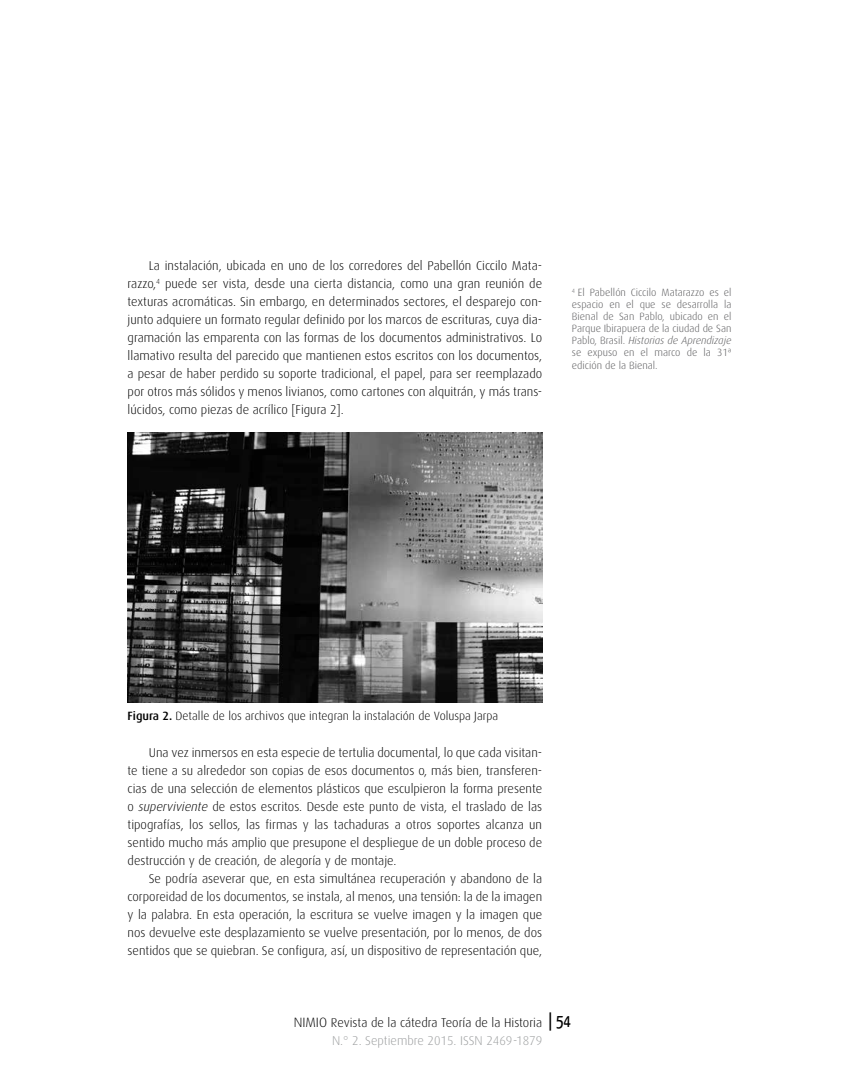
<style>
.page{position:relative;width:859px;height:1085px;background:#fff}
.page>*{position:absolute;margin:0;border:0;box-sizing:border-box;transform-origin:0 0}
.t1{font:18px "Yanone Kaffeesatz";color:#000}
.t2{font:300 12.75px/18px "Dax";color:#000;text-align:justify}
.t3{font:300 12px "Dax";color:#000}
.t4{font:300 10.5px/12px "Dax";color:#58585a;text-align:justify}
.s1{font-style:italic}
.s2{font-weight:500}
.s3{font-size:13.5px}
.s4{color:#9c9e9f}
</style>
<div class="page">
<img style="left:128px;top:432px;width:414px;height:270px">
<p class="t2" style="left:128px;top:257px;width:416px;text-indent:21px">La instalación, ubicada en uno de los corredores del Pabellón Ciccilo Mata&shy;razzo,<sup>4</sup> puede ser vista, desde una cierta distancia, como una gran reunión de texturas acromáticas. Sin embargo, en determinados sectores, el desparejo con&shy;junto adquiere un formato regular definido por los marcos de escrituras, cuya dia&shy;gramación las emparenta con las formas de los documentos administrativos. Lo llamativo resulta del parecido que mantienen estos escritos con los documentos, a pesar de haber perdido su soporte tradicional, el papel, para ser reemplazado por otros más sólidos y menos livianos, como cartones con alquitrán, y más trans&shy;lúcidos, como piezas de acrílico [Figura 2].</p>
<p class="t4" style="left:572px;top:287px;width:161px"><sup>4</sup> El Pabellón Ciccilo Matarazzo es el espacio en el que se desarrolla la Bienal de San Pablo, ubicado en el Parque Ibirapuera de la ciudad de San Pablo, Brasil. <span class="s1">Historias de Aprendizaje </span>se expuso en el marco de la 31ª edición de la Bienal.</p>
<p class="t3" style="left:128px;top:709px;width:372px"><span class="s2">Figura 2.</span> Detalle de los archivos que integran la instalación de Voluspa Jarpa</p>
<p class="t2" style="left:128px;top:743px;width:416px;text-indent:21px">Una vez inmersos en esta especie de tertulia documental, lo que cada visitan&shy;te tiene a su alrededor son copias de esos documentos o, más bien, transferen&shy;cias de una selección de elementos plásticos que esculpieron la forma presente o <span class="s1">superviviente</span> de estos escritos. Desde este punto de vista, el traslado de las tipografías, los sellos, las firmas y las tachaduras a otros soportes alcanza un sentido mucho más amplio que presupone el despliegue de un doble proceso de destrucción y de creación, de alegoría y de montaje.</p>
<p class="t2" style="left:128px;top:869px;width:416px;text-indent:21px">Se podría aseverar que, en esta simultánea recuperación y abandono de la corporeidad de los documentos, se instala, al menos, una tensión: la de la imagen y la palabra. En esta operación, la escritura se vuelve imagen y la imagen que nos devuelve este desplazamiento se vuelve presentación, por lo menos, de dos sentidos que se quiebran. Se configura, así, un dispositivo de representación que,</p>
<p class="t2" style="left:294px;top:1013px;width:250px;text-align:right"><span class="s3">NIMIO</span> Revista de la cátedra Teoría de la Historia<br><span class="s4">N.° 2. Septiembre 2015. ISSN 2469-1879</span></p>
<h1 class="t1" style="left:547px;top:1009px;width:25px">| 54</h1>
</div>
